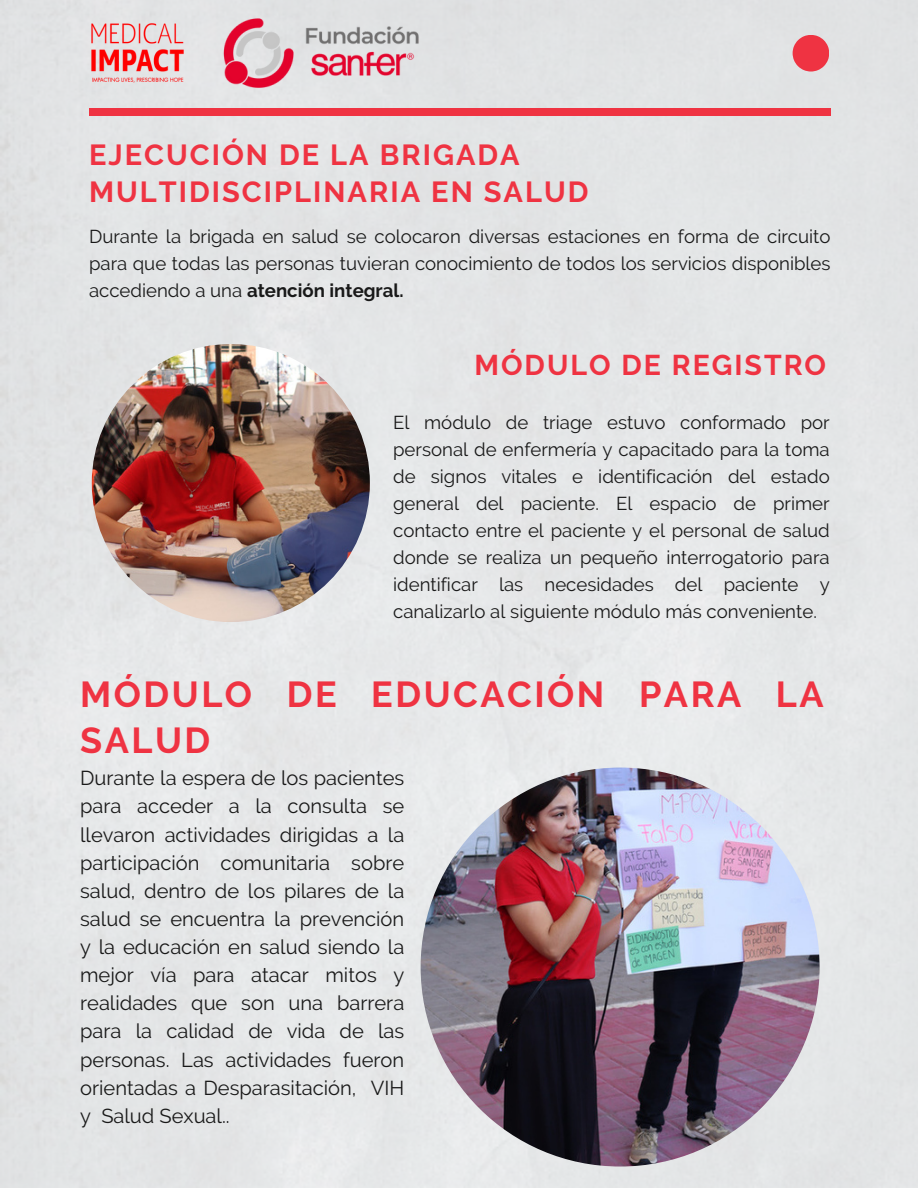
<style>
.page{position:relative;width:918px;height:1188px;background:#e4e6e7}
.page>*{position:absolute;margin:0;border:0;box-sizing:border-box;transform-origin:0 0}
.t1{font:700 36px/46.2px "Raleway";letter-spacing:.07em;color:#ef3342}
.t2{font:700 28.95px/37.2px "Raleway";letter-spacing:.07em;color:#ef3342}
.t3{font:700 28.5px "Raleway";letter-spacing:.07em;color:#ef3342}
.t4{font:20.1px/28.2px "Raleway";color:#191919;text-align:justify}
.t5{font:18.6px/27px "Raleway";color:#191919;text-align:justify}
.s1{font-weight:700}
</style>
<div class="page">
<div style="left:89px;top:108px;width:741px;height:8px;background:#ef3342"></div>
<img style="left:92px;top:344px;width:278px;height:278px;border-radius:50%">
<img style="left:89px;top:23px;width:97px;height:61px">
<svg style="left:793px;top:35px;width:36px;height:37px"></svg>
<img style="left:217px;top:17px;width:204px;height:72px">
<img style="left:421px;top:768px;width:399px;height:399px;border-radius:50%">
<p class="t2" style="left:89px;top:136px;width:501px">EJECUCIÓN DE LA BRIGADA<br>MULTIDISCIPLINARIA EN SALUD</p>
<p class="t5" style="left:89px;top:223px;width:743px">Durante la brigada en salud se colocaron diversas estaciones en forma de circuito para que todas las personas tuvieran conocimiento de todos los servicios disponibles accediendo a una <span class="s1">atención integral.</span></p>
<p class="t3" style="left:474px;top:348px;width:353px">MÓDULO DE REGISTRO</p>
<p class="t5" style="left:393px;top:409px;width:438px">El módulo de triage estuvo conformado por personal de enfermería y capacitado para la toma de signos vitales e identificación del estado general del paciente. El espacio de primer contacto entre el paciente y el personal de salud donde se realiza un pequeño interrogatorio para identificar las necesidades del paciente y canalizarlo al siguiente módulo más conveniente.</p>
<p class="t1" style="left:80px;top:671px;width:745px">MÓDULO DE EDUCACIÓN PARA LA<br>SALUD</p>
<p class="t4" style="left:80px;top:764px;width:326px">Durante la espera de los pacientes para acceder a la consulta se llevaron actividades dirigidas a la participación comunitaria sobre salud, dentro de los pilares de la salud se encuentra la prevención y la educación en salud siendo la mejor vía para atacar mitos y realidades que son una barrera para la calidad de vida de las personas. Las actividades fueron orientadas a Desparasitación, VIH y Salud Sexual..</p>
</div>
